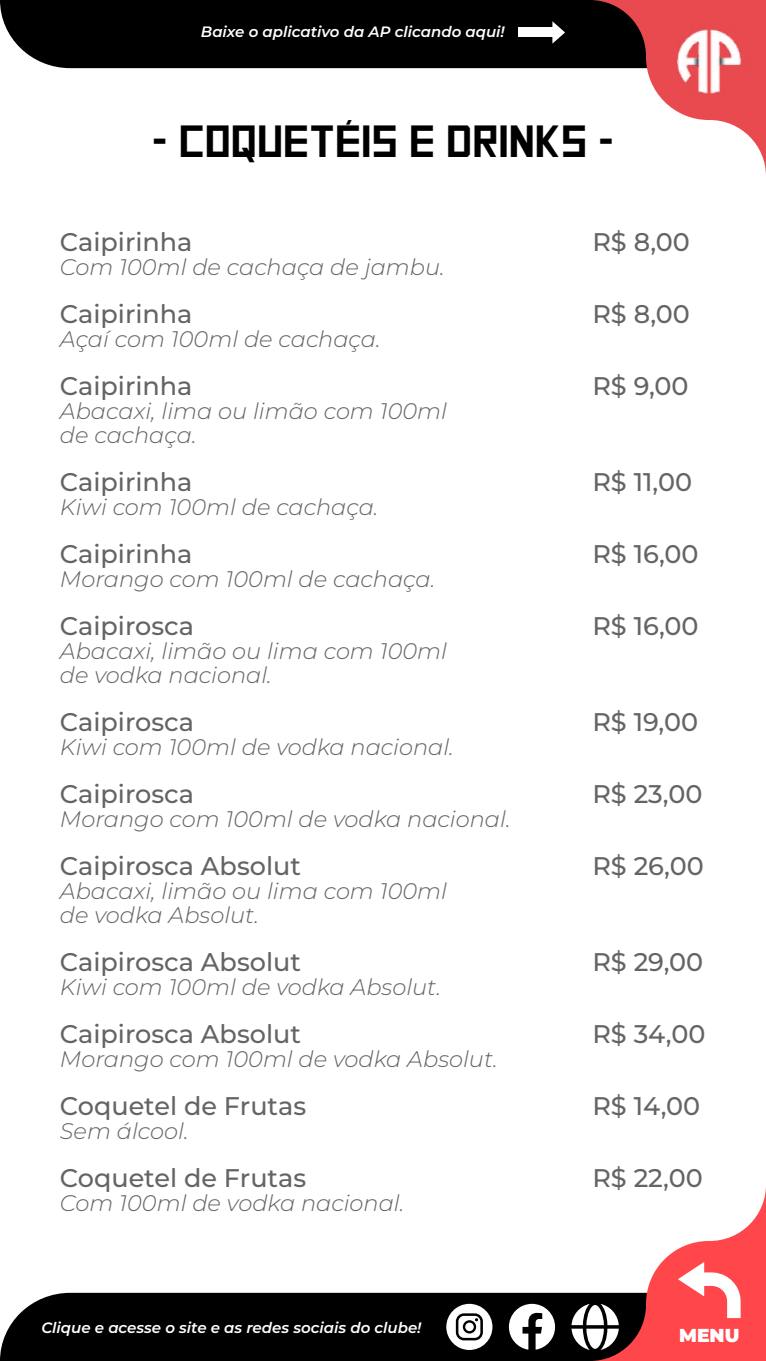
<style>
.page{position:relative;width:766px;height:1361px;background:#fff}
.page>*{position:absolute;margin:0;border:0;box-sizing:border-box;transform-origin:0 0}
.t1{font:45px "Square Font";color:#000}
.t2{font:100 25.5px "Montserrat";color:#666365}
.t3{font:italic 100 22.5px/24px "Montserrat";color:#666264}
.t4{font:900 18.75px "Montserrat";color:#fff}
.t5{font:italic 600 15px "Montserrat";color:#fff}
</style>
<div class="page">
<div style="left:0;top:0;width:589px;height:68px;background:#000"></div>
<svg style="left:589px;top:0;width:176px;height:166px"></svg>
<img style="left:641px;top:12px;width:124px;height:98px">
<div style="left:0;top:1292px;width:571px;height:69px;background:#000"></div>
<svg style="left:571px;top:1195px;width:194px;height:166px"></svg>
<svg style="left:446px;top:1303px;width:46px;height:47px"></svg>
<svg style="left:508px;top:1303px;width:47px;height:46px"></svg>
<div style="left:517px;top:28px;width:35px;height:9px;background:#fff"></div>
<svg style="left:552px;top:21px;width:13px;height:23px"></svg>
<p class="t5" style="left:201px;top:21px;width:305px">Baixe o aplicativo da AP clicando aqui!</p>
<h1 class="t1" style="left:152px;top:119px;width:463px">- COQUETÉIS E DRINKS -</h1>
<p class="t2" style="left:60px;top:225px;width:134px">Caipirinha</p>
<p class="t3" style="left:60px;top:254px;width:386px">Com 100ml de cachaça de jambu.</p>
<p class="t2" style="left:60px;top:297px;width:134px">Caipirinha</p>
<p class="t3" style="left:60px;top:326px;width:322px">Açaí com 100ml de cachaça.</p>
<p class="t2" style="left:60px;top:369px;width:134px">Caipirinha</p>
<p class="t3" style="left:60px;top:398px;width:388px">Abacaxi, lima ou limão com 100ml de cachaça.</p>
<p class="t2" style="left:60px;top:465px;width:134px">Caipirinha</p>
<p class="t3" style="left:60px;top:494px;width:320px">Kiwi com 100ml de cachaça.</p>
<p class="t2" style="left:60px;top:537px;width:134px">Caipirinha</p>
<p class="t3" style="left:60px;top:566px;width:377px">Morango com 100ml de cachaça.</p>
<p class="t2" style="left:60px;top:609px;width:136px">Caipirosca</p>
<p class="t3" style="left:60px;top:638px;width:388px">Abacaxi, limão ou lima com 100ml de vodka nacional.</p>
<p class="t2" style="left:60px;top:705px;width:136px">Caipirosca</p>
<p class="t3" style="left:60px;top:734px;width:395px">Kiwi com 100ml de vodka nacional.</p>
<p class="t2" style="left:60px;top:777px;width:136px">Caipirosca</p>
<p class="t3" style="left:60px;top:806px;width:452px">Morango com 100ml de vodka nacional.</p>
<p class="t2" style="left:60px;top:849px;width:242px">Caipirosca Absolut</p>
<p class="t3" style="left:60px;top:878px;width:388px">Abacaxi, limão ou lima com 100ml de vodka Absolut.</p>
<p class="t2" style="left:60px;top:945px;width:242px">Caipirosca Absolut</p>
<p class="t3" style="left:60px;top:974px;width:382px">Kiwi com 100ml de vodka Absolut.</p>
<p class="t2" style="left:60px;top:1017px;width:242px">Caipirosca Absolut</p>
<p class="t3" style="left:60px;top:1046px;width:439px">Morango com 100ml de vodka Absolut.</p>
<p class="t2" style="left:60px;top:1089px;width:248px">Coquetel de Frutas</p>
<p class="t3" style="left:60px;top:1118px;width:130px">Sem álcool.</p>
<p class="t2" style="left:60px;top:1161px;width:248px">Coquetel de Frutas</p>
<p class="t3" style="left:60px;top:1190px;width:346px">Com 100ml de vodka nacional.</p>
<p class="t5" style="left:41px;top:1316px;width:381px">Clique e acesse o site e as redes sociais do clube!</p>
<p class="t2" style="left:592px;top:225px;width:99px">R$ 8,00</p>
<p class="t2" style="left:592px;top:297px;width:99px">R$ 8,00</p>
<p class="t2" style="left:592px;top:369px;width:98px">R$ 9,00</p>
<p class="t2" style="left:592px;top:465px;width:101px">R$ 11,00</p>
<p class="t2" style="left:592px;top:537px;width:108px">R$ 16,00</p>
<p class="t2" style="left:592px;top:609px;width:108px">R$ 16,00</p>
<p class="t2" style="left:592px;top:705px;width:107px">R$ 19,00</p>
<p class="t2" style="left:592px;top:777px;width:111px">R$ 23,00</p>
<p class="t2" style="left:592px;top:849px;width:113px">R$ 26,00</p>
<p class="t2" style="left:592px;top:945px;width:112px">R$ 29,00</p>
<p class="t2" style="left:592px;top:1017px;width:114px">R$ 34,00</p>
<p class="t2" style="left:592px;top:1089px;width:109px">R$ 14,00</p>
<p class="t2" style="left:592px;top:1161px;width:112px">R$ 22,00</p>
<p class="t4" style="left:679px;top:1321px;width:62px">MENU</p>
</div>
